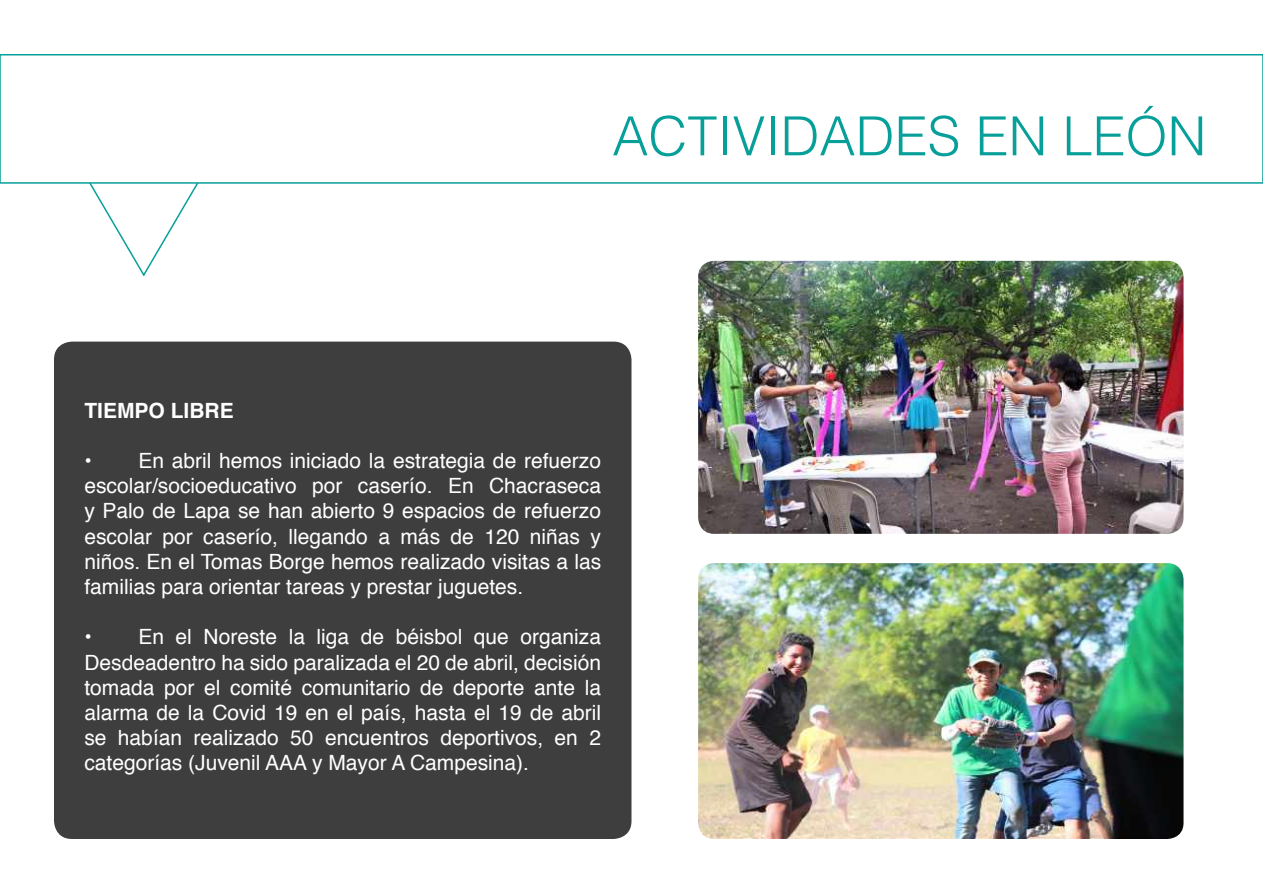
<style>
.page{position:relative;width:1263px;height:893px;background:#fff}
.page>*{position:absolute;margin:0;border:0;box-sizing:border-box;transform-origin:0 0}
.t1{font:300 54px "Helvetica";color:#079f99}
.t2{font:21px/25.2px "Helvetica";color:#fff;text-align:justify}
.t3{font:700 21px "Helvetica";color:#fff}
</style>
<div class="page">
<div style="left:54px;top:342px;width:577px;height:497px;background:#3e3e3f;border-radius:18px"></div>
<img style="left:698px;top:563px;width:485px;height:276px">
<img style="left:698px;top:261px;width:485px;height:273px">
<svg style="left:89px;top:184px;width:109px;height:93px"></svg>
<div style="left:0;top:54px;width:1263px;height:130px;border:2px solid #079f99"></div>
<h1 class="t1" style="left:612px;top:90px;width:596px">ACTIVIDADES EN LEÓN</h1>
<p class="t3" style="left:84px;top:393px;width:151px">TIEMPO LIBRE</p>
<p class="t2" style="left:84px;top:449px;width:518px">• En abril hemos iniciado la estrategia de refuerzo escolar/socioeducativo por caserío. En Chacraseca y Palo de Lapa se han abierto 9 espacios de refuerzo escolar por caserío, llegando a más de 120 niñas y niños. En el Tomas Borge hemos realizado visitas a las familias para orientar tareas y prestar juguetes.</p>
<p class="t2" style="left:84px;top:625px;width:518px">• En el Noreste la liga de béisbol que organiza Desdeadentro ha sido paralizada el 20 de abril, decisión tomada por el comité comunitario de deporte ante la alarma de la Covid 19 en el país, hasta el 19 de abril se habían realizado 50 encuentros deportivos, en 2 categorías (Juvenil AAA y Mayor A Campesina).</p>
</div>
